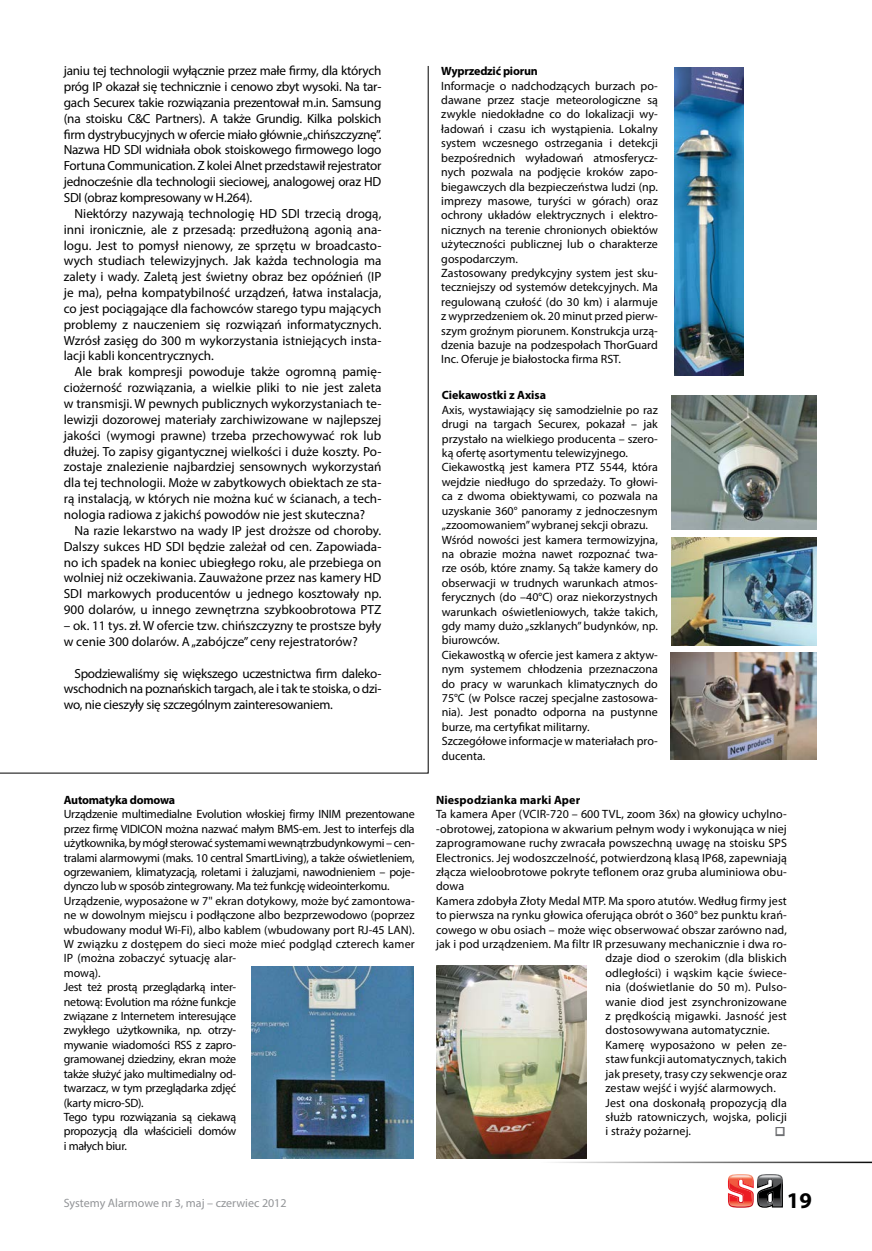
<style>
.page{position:relative;width:872px;height:1251px;background:#fff}
.page>*{position:absolute;margin:0;border:0;box-sizing:border-box;transform-origin:0 0}
.t1{font:700 22.5px "Myriad Pro";color:#000}
.t2{font:13.2px/15.9px "Myriad Pro";color:#000;text-align:justify}
.t3{font:12px/14.4px "Myriad Pro";color:#000}
.t4{font:12px/14.4px "Myriad Pro";letter-spacing:-.02em;color:#000}
.t5{font:700 12px "Myriad Pro";letter-spacing:-.005em;color:#000}
.t6{font:12px "Myriad Pro";color:#939598}
.t7{font:10.5px "Wingdings";color:#fff}
</style>
<div class="page">
<svg style="left:728px;top:1174px;width:55px;height:33px"></svg>
<hr style="left:541px;top:1161px;width:331px;height:1px;background:#000">
<div style="left:775px;top:1126px;width:9px;height:9px;border:3px solid #6d6e71"></div>
<img style="left:436px;top:965px;width:150px;height:193px">
<img style="left:252px;top:966px;width:161px;height:192px">
<img style="left:672px;top:395px;width:145px;height:134px">
<img style="left:674px;top:67px;width:69px;height:308px">
<img style="left:671px;top:537px;width:145px;height:108px">
<img style="left:670px;top:652px;width:146px;height:107px">
<p class="t2" style="left:64px;top:62px;width:319px">janiu tej technologii wyłącznie przez małe firmy, dla których próg IP okazał się technicznie i cenowo zbyt wysoki. Na tar&shy;gach Securex takie rozwiązania prezentował m.in. Samsung (na stoisku C&amp;C Partners). A także Grundig. Kilka polskich firm dystrybucyjnych w ofercie miało głównie „chińszczyznę”.<br>Nazwa HD SDI widniała obok stoiskowego firmowego logo Fortuna Communication. Z kolei Alnet przedstawił rejestrator jednocześnie dla technologii sieciowej, analogowej oraz HD SDI (obraz kompresowany w H.264).</p>
<p class="t2" style="left:64px;top:205px;width:319px;text-indent:11px">Niektórzy nazywają technologię HD SDI trzecią drogą, inni ironicznie, ale z przesadą: przedłużoną agonią ana&shy;logu. Jest to pomysł nienowy, ze sprzętu w broadcasto&shy;wych studiach telewizyjnych. Jak każda technologia ma zalety i wady. Zaletą jest świetny obraz bez opóźnień (IP je ma), pełna kompatybilność urządzeń, łatwa instalacja, co jest pociągające dla fachowców starego typu mających problemy z nauczeniem się rozwiązań informatycznych.<br>Wzrósł zasięg do 300 m wykorzystania istniejących insta&shy;lacji kabli koncentrycznych.</p>
<p class="t2" style="left:64px;top:363px;width:319px;text-indent:11px">Ale brak kompresji powoduje także ogromną pamię&shy;ciożerność rozwiązania, a wielkie pliki to nie jest zaleta w transmisji. W pewnych publicznych wykorzystaniach te&shy;lewizji dozorowej materiały zarchiwizowane w najlepszej jakości (wymogi prawne) trzeba przechowywać rok lub dłużej. To zapisy gigantycznej wielkości i duże koszty. Po&shy;zostaje znalezienie najbardziej sensownych wykorzystań dla tej technologii. Może w zabytkowych obiektach ze sta&shy;rą instalacją, w których nie można kuć w ścianach, a tech&shy;nologia radiowa z jakichś powodów nie jest skuteczna?</p>
<p class="t2" style="left:64px;top:522px;width:319px;text-indent:11px">Na razie lekarstwo na wady IP jest droższe od choroby.<br>Dalszy sukces HD SDI będzie zależał od cen. Zapowiada&shy;no ich spadek na koniec ubiegłego roku, ale przebiega on wolniej niż oczekiwania. Zauważone przez nas kamery HD SDI markowych producentów u jednego kosztowały np.<br>900 dolarów, u innego zewnętrzna szybkoobrotowa PTZ</p>
<p class="t2" style="left:64px;top:617px;width:319px">– ok. 11 tys. zł. W ofercie tzw. chińszczyzny te prostsze były w cenie 300 dolarów. A „zabójcze” ceny rejestratorów?</p>
<p class="t2" style="left:64px;top:664px;width:319px;text-indent:11px">Spodziewaliśmy się większego uczestnictwa firm daleko&shy;wschodnich na poznańskich targach, ale i tak te stoiska, o dzi&shy;wo, nie cieszyły się szczególnym zainteresowaniem.</p>
<p class="t5" style="left:64px;top:791px;width:113px">Automatyka domowa</p>
<p class="t4" style="left:64px;top:806px;width:352px">Urządzenie multimedialne Evolution włoskiej firmy INIM prezentowane przez firmę VIDICON można nazwać małym BMS-em. Jest to interfejs dla użytkownika, by mógł sterować systemami wewnątrzbudynkowymi – cen&shy;tralami alarmowymi (maks. 10 central SmartLiving), a także oświetleniem, ogrzewaniem, klimatyzacją, roletami i żaluzjami, nawodnieniem – poje&shy;dynczo lub w sposób zintegrowany. Ma też funkcję wideointerkomu.<br>Urządzenie, wyposażone w 7'' ekran dotykowy, może być zamontowa&shy;ne w dowolnym miejscu i podłączone albo bezprzewodowo (poprzez wbudowany moduł Wi-Fi), albo kablem (wbudowany port RJ-45 LAN).<br>W związku z dostępem do sieci może mieć podgląd czterech kamer IP (można zobaczyć sytuację alar-<br>mową).<br>Jest też prostą przeglądarką inter-<br>netową: Evolution ma różne funkcje<br>związane z Internetem interesujące<br>zwykłego użytkownika, np. otrzy-<br>mywanie wiadomości RSS z zapro-<br>gramowanej dziedziny, ekran może<br>także służyć jako multimedialny od-<br>twarzacz, w tym przeglądarka zdjęć<br>(karty micro-SD).<br>Tego typu rozwiązania są ciekawą<br>propozycją dla właścicieli domów<br>i małych biur.</p>
<p class="t5" style="left:441px;top:63px;width:98px">Wyprzedzić piorun</p>
<p class="t3" style="left:441px;top:78px;width:218px">Informacje o nadchodzących burzach po&shy;dawane przez stacje meteorologiczne są zwykle niedokładne co do lokalizacji wy&shy;ładowań i czasu ich wystąpienia. Lokalny system wczesnego ostrzegania i detekcji bezpośrednich wyładowań atmosferycz&shy;nych pozwala na podjęcie kroków zapo&shy;biegawczych dla bezpieczeństwa ludzi (np. imprezy masowe, turyści w górach) oraz ochrony układów elektrycznych i elektro&shy;nicznych na terenie chronionych obiektów użyteczności publicznej lub o charakterze gospodarczym.<br>Zastosowany predykcyjny system jest sku&shy;teczniejszy od systemów detekcyjnych. Ma regulowaną czułość (do 30 km) i alarmuje z wyprzedzeniem ok. 20 minut przed pierw&shy;szym groźnym piorunem. Konstrukcja urzą&shy;dzenia bazuje na podzespołach ThorGuard Inc. Oferuje je białostocka firma RST.</p>
<p class="t5" style="left:442px;top:387px;width:106px">Ciekawostki z Axisa</p>
<p class="t3" style="left:442px;top:402px;width:217px">Axis, wystawiający się samodzielnie po raz drugi na targach Securex, pokazał – jak przystało na wielkiego producenta – szero&shy;ką ofertę asortymentu telewizyjnego.<br>Ciekawostką jest kamera PTZ 5544, która wejdzie niedługo do sprzedaży. To głowi&shy;ca z dwoma obiektywami, co pozwala na uzyskanie 360° panoramy z jednoczesnym „zzoomowaniem” wybranej sekcji obrazu.<br>Wśród nowości jest kamera termowizyjna, na obrazie można nawet rozpoznać twa&shy;rze osób, które znamy. Są także kamery do obserwacji w trudnych warunkach atmos&shy;ferycznych (do –40°C) oraz niekorzystnych warunkach oświetleniowych, także takich, gdy mamy dużo „szklanych” budynków, np. biurowców.<br>Ciekawostką w ofercie jest kamera z aktyw&shy;nym systemem chłodzenia przeznaczona do pracy w warunkach klimatycznych do 75°C (w Polsce raczej specjalne zastosowa&shy;nia). Jest ponadto odporna na pustynne burze, ma certyfikat militarny.<br>Szczegółowe informacje w materiałach pro&shy;ducenta.</p>
<p class="t5" style="left:436px;top:791px;width:146px">Niespodzianka marki Aper</p>
<p class="t3" style="left:436px;top:806px;width:352px">Ta kamera Aper (VCIR-720 – 600 TVL, zoom 36x) na głowicy uchylno-</p>
<p class="t3" style="left:436px;top:821px;width:352px">-obrotowej, zatopiona w akwarium pełnym wody i wykonująca w niej</p>
<p class="t3" style="left:436px;top:835px;width:352px">zaprogramowane ruchy zwracała powszechną uwagę na stoisku SPS</p>
<p class="t3" style="left:436px;top:849px;width:352px">Electronics. Jej wodoszczelność, potwierdzoną klasą IP68, zapewniają</p>
<p class="t3" style="left:436px;top:864px;width:352px">złącza wieloobrotowe pokryte teflonem oraz gruba aluminiowa obu-</p>
<p class="t3" style="left:436px;top:878px;width:30px">dowa</p>
<p class="t3" style="left:436px;top:893px;width:352px">Kamera zdobyła Złoty Medal MTP. Ma sporo atutów. Według firmy jest</p>
<p class="t3" style="left:436px;top:907px;width:352px">to pierwsza na rynku głowica oferująca obrót o 360° bez punktu krań-</p>
<p class="t3" style="left:436px;top:921px;width:352px">cowego w obu osiach – może więc obserwować obszar zarówno nad,</p>
<p class="t3" style="left:436px;top:936px;width:352px">jak i pod urządzeniem. Ma filtr IR przesuwany mechanicznie i dwa ro-</p>
<p class="t3" style="left:605px;top:950px;width:183px">dzaje diod o szerokim (dla bliskich</p>
<p class="t3" style="left:605px;top:965px;width:183px">odległości) i wąskim kącie świece-</p>
<p class="t3" style="left:605px;top:979px;width:183px">nia (doświetlanie do 50 m). Pulso-</p>
<p class="t3" style="left:605px;top:993px;width:183px">wanie diod jest zsynchronizowane</p>
<p class="t3" style="left:605px;top:1008px;width:183px">z prędkością migawki. Jasność jest</p>
<p class="t3" style="left:605px;top:1022px;width:165px">dostosowywana automatycznie.</p>
<p class="t3" style="left:605px;top:1037px;width:183px">Kamerę wyposażono w pełen ze-</p>
<p class="t3" style="left:605px;top:1051px;width:183px">staw funkcji automatycznych, takich</p>
<p class="t3" style="left:605px;top:1065px;width:183px">jak presety, trasy czy sekwencje oraz</p>
<p class="t3" style="left:605px;top:1080px;width:172px">zestaw wejść i wyjść alarmowych.</p>
<p class="t3" style="left:605px;top:1094px;width:183px">Jest ona doskonałą propozycją dla</p>
<p class="t3" style="left:605px;top:1109px;width:183px">służb ratowniczych, wojska, policji</p>
<p class="t3" style="left:605px;top:1123px;width:87px">i straży pożarnej.</p>
<p class="t7" style="left:776px;top:1125px;width:9px">■</p>
<p class="t6" style="left:64px;top:1195px;width:224px">Systemy Alarmowe nr 3, maj – czerwiec 2012</p>
<h1 class="t1" style="left:787px;top:1184px;width:26px">19</h1>
</div>
